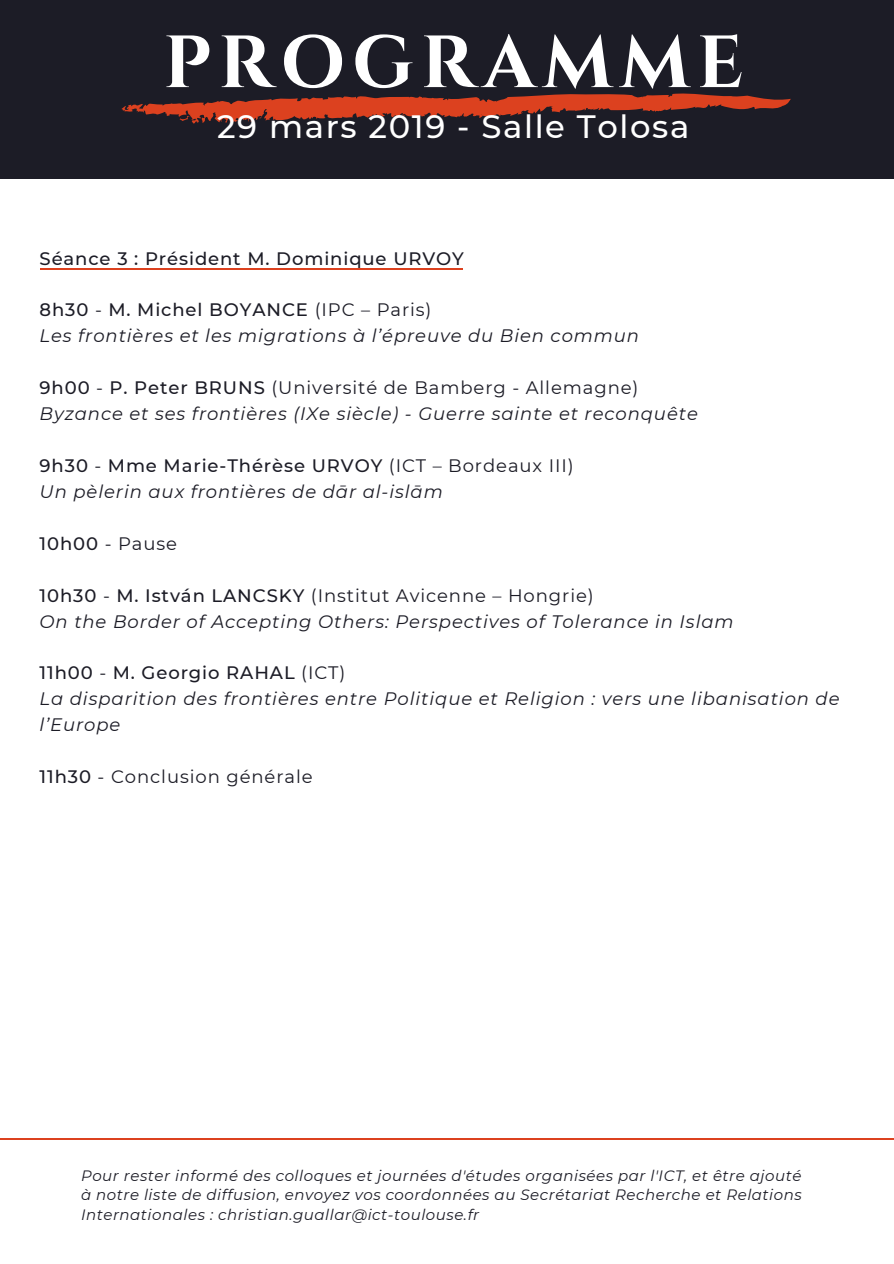
<style>
.page{position:relative;width:894px;height:1264px;background:#fff}
.page>*{position:absolute;margin:0;border:0;box-sizing:border-box;transform-origin:0 0}
.t1{font:700 73.65px "Cinzel";letter-spacing:.095em;color:#fff}
.t2{font:500 32.25px "Montserrat";letter-spacing:.05em;color:#fff}
.t3{font:italic 18px/26px "Montserrat";letter-spacing:.05em;color:#1c1c26}
.t4{font:18px "Montserrat";letter-spacing:.05em;color:#1c1c26}
.t5{font:500 18px "Montserrat";letter-spacing:.05em;color:#1c1c26}
.t6{font:italic 15px/19.5px "Montserrat";letter-spacing:.035em;color:#1c1c26;text-align:justify}
.s1{font-weight:500;font-style:normal}
.s2{font-style:normal}
.s3{font-weight:500}
</style>
<div class="page">
<div style="left:0;top:0;width:893px;height:179px;background:#1c1c26"></div>
<svg style="left:121px;top:93px;width:669px;height:31px"></svg>
<hr style="left:40px;top:268px;width:423px;height:1px;background:#dc411f">
<hr style="left:0;top:1138px;width:893px;height:1px;background:#dc411f">
<h1 class="t1" style="left:163px;top:16px;width:581px">PROGRAMME</h1>
<h2 class="t2" style="left:217px;top:107px;width:473px">29 mars 2019 - Salle Tolosa</h2>
<p class="t5" style="left:40px;top:247px;width:425px">Séance 3 : Président M. Dominique URVOY</p>
<p class="t3" style="left:40px;top:297px;width:601px"><span class="s1">8h30</span> <span class="s2">-</span> <span class="s1">M. Michel BOYANCE</span> <span class="s2">(IPC – Paris)<br></span>Les frontières et les migrations à l’épreuve du Bien commun</p>
<p class="t3" style="left:40px;top:375px;width:659px"><span class="s1">9h00</span> <span class="s2">-</span> <span class="s1">P. Peter BRUNS</span> <span class="s2">(Université de Bamberg - Allemagne)<br></span>Byzance et ses frontières (IXe siècle) - Guerre sainte et reconquête</p>
<p class="t3" style="left:40px;top:452px;width:535px"><span class="s1">9h30</span> <span class="s2">-</span> <span class="s1">Mme Marie-Thérèse URVOY</span> <span class="s2">(ICT – Bordeaux III)<br></span>Un pèlerin aux frontières de dār al-islām</p>
<p class="t4" style="left:40px;top:532px;width:139px"><span class="s3">10h00</span> - Pause</p>
<p class="t3" style="left:40px;top:582px;width:695px"><span class="s1">10h30</span> <span class="s2">-</span> <span class="s1">M. István LANCSKY</span> <span class="s2">(Institut Avicenne – Hongrie)<br></span>On the Border of Accepting Others: Perspectives of Tolerance in Islam</p>
<p class="t3" style="left:40px;top:660px;width:801px"><span class="s1">11h00</span> <span class="s2">-</span> <span class="s1">M. Georgio RAHAL</span> <span class="s2">(ICT)<br></span>La disparition des frontières entre Politique et Religion : vers une libanisation de l’Europe</p>
<p class="t4" style="left:40px;top:765px;width:274px"><span class="s3">11h30</span> - Conclusion générale</p>
<p class="t6" style="left:81px;top:1165px;width:722px">Pour rester informé des colloques et journées d'études organisées par l'ICT, et être ajouté à notre liste de diffusion, envoyez vos coordonnées au Secrétariat Recherche et Relations Internationales : christian.guallar@ict-toulouse.fr</p>
</div>
